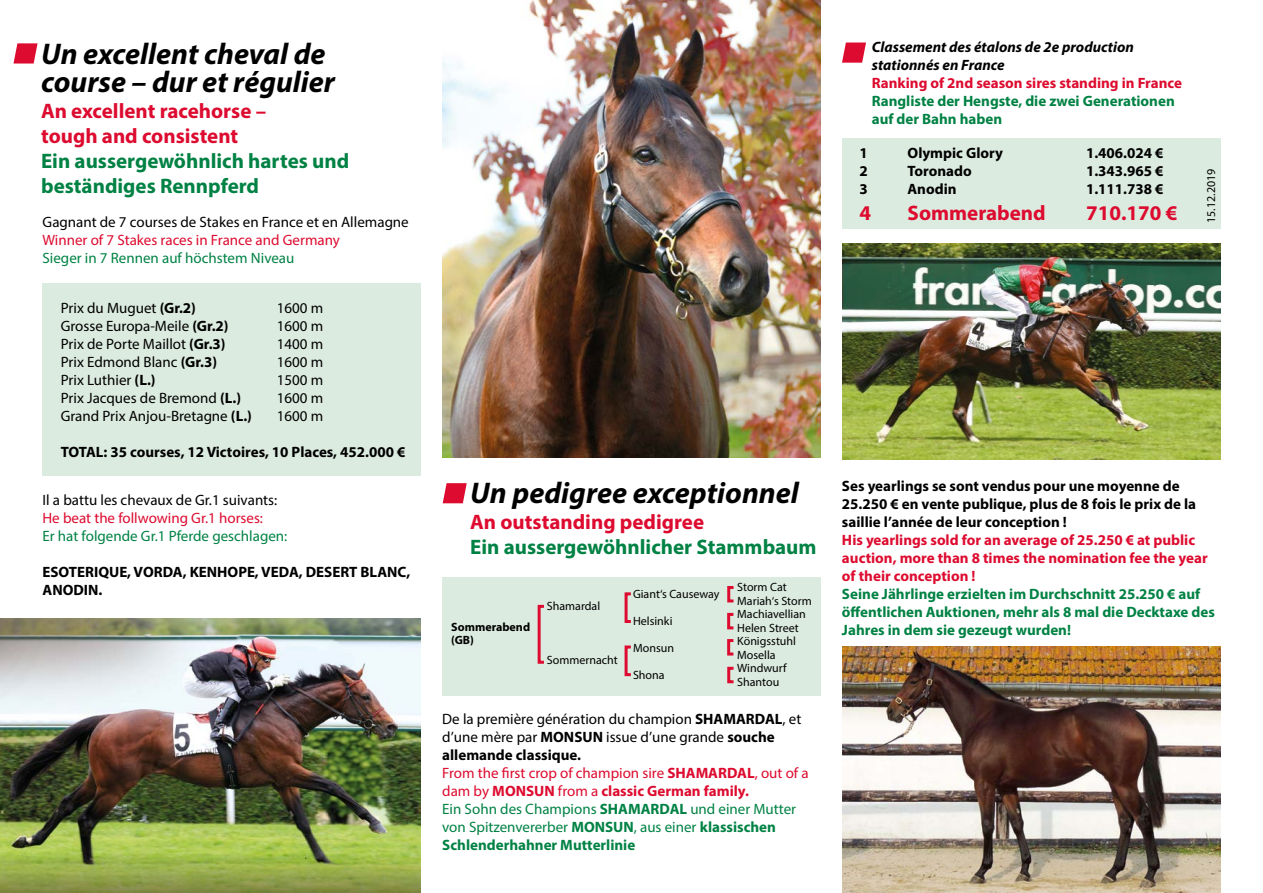
<style>
.page{position:relative;width:1263px;height:893px;background:#fff}
.page>*{position:absolute;margin:0;border:0;box-sizing:border-box;transform-origin:0 0}
.t1{font:italic 700 30px/28.8px "Myriad Pro";color:#000}
.t2{font:700 21px/25.2px "Myriad Pro";color:#dd0b2f}
.t3{font:700 21px/25.2px "Myriad Pro";color:#008244}
.t4{font:15px/18px "Myriad Pro";color:#000}
.t5{font:700 15px/18px "Myriad Pro";color:#000}
.t6{font:700 15px/18px "Myriad Pro";color:#008244}
.t7{font:700 15px/18px "Myriad Pro";color:#dd0b2f}
.t8{font:15px "Myriad Pro";color:#dd0b2f}
.t9{font:15px "Myriad Pro";color:#008244}
.t10{font:italic 700 15px/18px "Myriad Pro";color:#000}
.t11{font:12px/13.5px "Myriad Pro";color:#000}
.t12{font:700 12px/13.5px "Myriad Pro";color:#000}
.s1{font-weight:700}
.s2{color:#dd0b2f}
.s3{font-weight:700;color:#dd0b2f}
.s4{color:#008244}
.s5{font-weight:700;color:#008244}
</style>
<div class="page">
<div style="left:43px;top:284px;width:378px;height:192px;background:#dcebe0"></div>
<div style="left:842px;top:138px;width:378px;height:91px;background:#dcebe0"></div>
<div style="left:442px;top:577px;width:379px;height:119px;background:#dcebe0"></div>
<svg style="left:14px;top:43px;width:24px;height:21px"></svg>
<svg style="left:443px;top:483px;width:24px;height:20px"></svg>
<div style="left:538px;top:605px;width:7px;height:59px;border:3px solid #dd0b2f"></div>
<div style="left:624px;top:592px;width:8px;height:31px;border:3px solid #dd0b2f"></div>
<div style="left:624px;top:645px;width:8px;height:31px;border:3px solid #dd0b2f"></div>
<div style="left:727px;top:586px;width:8px;height:16px;border:3px solid #dd0b2f"></div>
<div style="left:727px;top:667px;width:8px;height:16px;border:3px solid #dd0b2f"></div>
<div style="left:727px;top:639px;width:8px;height:16px;border:3px solid #dd0b2f"></div>
<div style="left:727px;top:613px;width:8px;height:16px;border:3px solid #dd0b2f"></div>
<img style="left:442px;top:0;width:379px;height:457px">
<img style="left:0;top:618px;width:421px;height:275px">
<img style="left:842px;top:243px;width:378px;height:216px">
<svg style="left:842px;top:43px;width:24px;height:20px"></svg>
<img style="left:842px;top:647px;width:378px;height:246px">
<h1 class="t1" style="left:41px;top:38px;width:295px">Un excellent cheval de course – dur et régulier</h1>
<h2 class="t2" style="left:41px;top:97px;width:227px">An excellent racehorse – tough and consistent</h2>
<h2 class="t3" style="left:41px;top:148px;width:310px">Ein aussergewöhnlich hartes und beständiges Rennpferd</h2>
<p class="t4" style="left:43px;top:213px;width:368px">Gagnant de 7 courses de Stakes en France et en Allemagne</p>
<p class="t8" style="left:43px;top:231px;width:299px">Winner of 7 Stakes races in France and Germany</p>
<p class="t9" style="left:43px;top:249px;width:253px">Sieger in 7 Rennen auf höchstem Niveau</p>
<p class="t4" style="left:61px;top:299px;width:137px">Prix du Muguet <span class="s1">(Gr.2)</span></p>
<p class="t4" style="left:277px;top:299px;width:48px">1600 m</p>
<p class="t4" style="left:61px;top:317px;width:169px">Grosse Europa-Meile <span class="s1">(Gr.2)</span></p>
<p class="t4" style="left:277px;top:317px;width:48px">1600 m</p>
<p class="t4" style="left:61px;top:335px;width:166px">Prix de Porte Maillot <span class="s1">(Gr.3)</span></p>
<p class="t4" style="left:277px;top:335px;width:48px">1400 m</p>
<p class="t4" style="left:61px;top:353px;width:158px">Prix Edmond Blanc <span class="s1">(Gr.3)</span></p>
<p class="t4" style="left:277px;top:353px;width:48px">1600 m</p>
<p class="t4" style="left:61px;top:371px;width:96px">Prix Luthier <span class="s1">(L.)</span></p>
<p class="t4" style="left:277px;top:371px;width:48px">1500 m</p>
<p class="t4" style="left:61px;top:389px;width:182px">Prix Jacques de Bremond <span class="s1">(L.)</span></p>
<p class="t4" style="left:277px;top:389px;width:48px">1600 m</p>
<p class="t4" style="left:61px;top:407px;width:193px">Grand Prix Anjou-Bretagne <span class="s1">(L.)</span></p>
<p class="t4" style="left:277px;top:407px;width:48px">1600 m</p>
<p class="t5" style="left:61px;top:443px;width:346px">TOTAL: 35 courses, 12 Victoires, 10 Places, 452.000 €</p>
<p class="t4" style="left:43px;top:491px;width:236px">Il a battu les chevaux de Gr.1 suivants:</p>
<p class="t8" style="left:43px;top:509px;width:222px">He beat the follwowing Gr.1 horses:</p>
<p class="t9" style="left:43px;top:527px;width:246px">Er hat folgende Gr.1 Pferde geschlagen:</p>
<p class="t5" style="left:43px;top:563px;width:369px">ESOTERIQUE, VORDA, KENHOPE, VEDA, DESERT BLANC,<br>ANODIN.</p>
<p class="t10" style="left:872px;top:38px;width:264px">Classement des étalons de 2e production stationnés en France</p>
<p class="t7" style="left:872px;top:74px;width:312px">Ranking of 2nd season sires standing in France</p>
<p class="t6" style="left:872px;top:92px;width:304px">Rangliste der Hengste, die zwei Generationen auf der Bahn haben</p>
<p class="t5" style="left:859px;top:144px;width:10px">1</p>
<p class="t5" style="left:907px;top:144px;width:97px">Olympic Glory</p>
<p class="t5" style="left:1086px;top:144px;width:79px">1.406.024 €</p>
<p class="t5" style="left:859px;top:162px;width:10px">2</p>
<p class="t5" style="left:907px;top:162px;width:66px">Toronado</p>
<p class="t5" style="left:1086px;top:162px;width:79px">1.343.965 €</p>
<p class="t5" style="left:859px;top:180px;width:10px">3</p>
<p class="t5" style="left:907px;top:180px;width:51px">Anodin</p>
<p class="t5" style="left:1086px;top:180px;width:79px">1.111.738 €</p>
<h2 class="t2" style="left:859px;top:199px;width:13px">4</h2>
<h2 class="t2" style="left:907px;top:199px;width:140px">Sommerabend</h2>
<h2 class="t2" style="left:1086px;top:199px;width:93px">710.170 €</h2>
<p class="t11" style="left:1204px;top:223px;width:56px;rotate:-90deg">15.12.2019</p>
<h1 class="t1" style="left:470px;top:478px;width:330px">Un pedigree exceptionnel</h1>
<h2 class="t2" style="left:470px;top:508px;width:235px">An outstanding pedigree</h2>
<h2 class="t3" style="left:470px;top:533px;width:348px">Ein aussergewöhnlicher Stammbaum</h2>
<p class="t12" style="left:451px;top:620px;width:80px">Sommerabend (GB)</p>
<p class="t11" style="left:547px;top:599px;width:55px">Shamardal</p>
<p class="t11" style="left:547px;top:653px;width:72px">Sommernacht</p>
<p class="t11" style="left:633px;top:587px;width:88px">Giant‘s Causeway</p>
<p class="t11" style="left:633px;top:614px;width:41px">Helsinki</p>
<p class="t11" style="left:633px;top:641px;width:42px">Monsun</p>
<p class="t11" style="left:633px;top:668px;width:33px">Shona</p>
<p class="t11" style="left:737px;top:580px;width:76px">Storm Cat<br>Mariah‘s Storm<br>Machiavellian<br>Helen Street<br>Königsstuhl<br>Mosella<br>Windwurf<br>Shantou</p>
<p class="t4" style="left:442px;top:709px;width:368px">De la première génération du champion <span class="s1">SHAMARDAL</span>, et d’une mère par <span class="s1">MONSUN</span> issue d’une grande <span class="s1">souche allemande classique.<br></span><span class="s2">From the first crop of champion sire</span> <span class="s3">SHAMARDAL</span><span class="s2">, out of a dam by</span> <span class="s3">MONSUN</span> <span class="s2">from a</span> <span class="s3">classic German family.<br></span><span class="s4">Ein Sohn des Champions</span> <span class="s5">SHAMARDAL</span> <span class="s4">und einer Mutter von Spitzenvererber</span> <span class="s5">MONSUN</span><span class="s4">, aus einer</span> <span class="s5">klassischen Schlenderhahner Mutterlinie</span></p>
<p class="t5" style="left:842px;top:476px;width:356px">Ses yearlings se sont vendus pour une moyenne de<br>25.250 € en vente publique, plus de 8 fois le prix de la saillie l’année de leur conception !</p>
<p class="t7" style="left:842px;top:530px;width:367px">His yearlings sold for an average of 25.250 € at public auction, more than 8 times the nomination fee the year of their conception !</p>
<p class="t6" style="left:842px;top:584px;width:374px">Seine Jährlinge erzielten im Durchschnitt 25.250 € auf öffentlichen Auktionen, mehr als 8 mal die Decktaxe des<br>Jahres in dem sie gezeugt wurden!</p>
</div>
